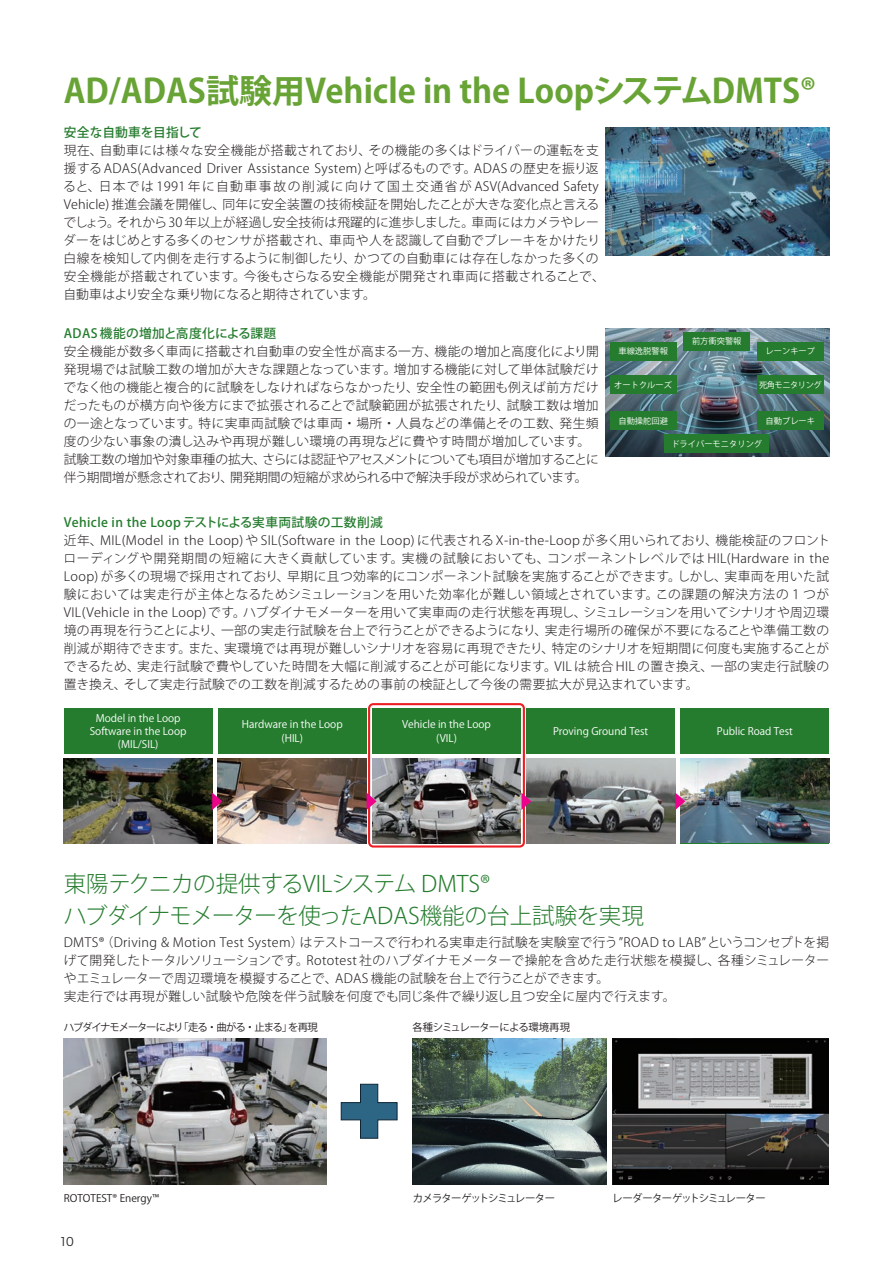
<style>
.page{position:relative;width:893px;height:1263px;background:#fff}
.page>*{position:absolute;margin:0;border:0;box-sizing:border-box;transform-origin:0 0}
.t1{font:700 33px "Koz Go Pr 6 N";color:#68a335}
.t2{font:300 22.5px/31.5px "Koz Go Pr 6 N";letter-spacing:-.02em;color:#257c2e}
.t3{font:300 12.75px/18px "Koz Go Pr 6 N";letter-spacing:.015em;color:#231f20}
.t4{font:500 12.75px "Koz Go Pr 6 N";letter-spacing:.03em;color:#257c2e}
.t5{font:500 12.75px "Koz Go Pr 6 N";letter-spacing:-.005em;color:#257c2e}
.t6{font:11.7px "Hira Kaku Std W3";color:#231f20}
.t7{font:10.35px/13.4px "Koz Go Pr 6 N";color:#fff;text-align:center}
.t8{font:10.35px "Koz Go Pr 6 N";letter-spacing:-.11em;color:#231f20}
.t9{font:10.35px "Koz Go Pr 6 N";color:#231f20}
.t10{font:10.35px "Koz Go Pr 6 N";letter-spacing:-.06em;color:#231f20}
.t11{font:10.35px "Koz Go Pr 6 N";letter-spacing:-.04em;color:#231f20}
.t12{font:10.35px "Koz Go Pr 6 N";letter-spacing:-.085em;color:#231f20}
.t13{font:8.25px "Koz Go Pr 6 N";color:#fff}
.t14{font:8.25px "Koz Go Pr 6 N";letter-spacing:-.06em;color:#fff}
</style>
<div class="page">
<img style="left:605px;top:128px;width:224px;height:128px">
<img style="left:605px;top:328px;width:224px;height:128px">
<div style="left:683px;top:332px;width:67px;height:18px;background:#257c2e"></div>
<div style="left:664px;top:434px;width:105px;height:19px;background:#257c2e"></div>
<div style="left:610px;top:342px;width:67px;height:18px;background:#257c2e"></div>
<div style="left:610px;top:411px;width:67px;height:19px;background:#257c2e"></div>
<div style="left:610px;top:375px;width:67px;height:19px;background:#257c2e"></div>
<div style="left:757px;top:342px;width:67px;height:18px;background:#257c2e"></div>
<div style="left:757px;top:411px;width:67px;height:19px;background:#257c2e"></div>
<div style="left:757px;top:375px;width:67px;height:19px;background:#257c2e"></div>
<div style="left:64px;top:708px;width:149px;height:46px;background:#257c2e"></div>
<img style="left:64px;top:759px;width:149px;height:85px">
<div style="left:218px;top:708px;width:149px;height:46px;background:#257c2e"></div>
<img style="left:218px;top:759px;width:149px;height:84px">
<div style="left:372px;top:708px;width:149px;height:46px;background:#257c2e"></div>
<img style="left:372px;top:759px;width:149px;height:84px">
<div style="left:526px;top:708px;width:149px;height:46px;background:#257c2e"></div>
<img style="left:526px;top:759px;width:149px;height:84px">
<div style="left:680px;top:708px;width:149px;height:46px;background:#257c2e"></div>
<img style="left:680px;top:759px;width:149px;height:83px">
<div style="left:368px;top:703px;width:157px;height:144px;border:2px solid #ee1d23;border-radius:4px"></div>
<svg style="left:212px;top:793px;width:10px;height:17px"></svg>
<svg style="left:367px;top:793px;width:10px;height:17px"></svg>
<svg style="left:521px;top:793px;width:10px;height:17px"></svg>
<svg style="left:675px;top:793px;width:10px;height:17px"></svg>
<img style="left:64px;top:1038px;width:263px;height:146px">
<img style="left:413px;top:1038px;width:194px;height:146px">
<img style="left:612px;top:1038px;width:216px;height:146px">
<svg style="left:341px;top:1084px;width:57px;height:55px"></svg>
<h1 class="t1" style="left:64px;top:72px;width:754px">AD/ADAS試験用Vehicle in the LoopシステムDMTS®</h1>
<p class="t5" style="left:64px;top:125px;width:139px">安全な自動車を目指して</p>
<p class="t3" style="left:63px;top:142px;width:543px">現在、自動車には様々な安全機能が搭載されており、その機能の多くはドライバーの運転を支援する ADAS(Advanced Driver Assistance System)と呼ばるものです。ADAS の歴史を振り返ると、日本では 1991 年に自動車事故の削減に向けて国土交通省が ASV(Advanced Safety Vehicle) 推進会議を開催し、同年に安全装置の技術検証を開始したことが大きな変化点と言えるでしょう。それから30 年以上が経過し安全技術は飛躍的に進歩しました。車両にはカメラやレーダーをはじめとする多くのセンサが搭載され、車両や人を認識して自動でブレーキをかけたり白線を検知して内側を走行するように制御したり、かつての自動車には存在しなかった多くの安全機能が搭載されています。今後もさらなる安全機能が開発され車両に搭載されることで、自動車はより安全な乗り物になると期待されています。</p>
<p class="t4" style="left:64px;top:326px;width:214px">ADAS 機能の増加と高度化による課題</p>
<p class="t3" style="left:63px;top:342px;width:537px">安全機能が数多く車両に搭載され自動車の安全性が高まる一方、機能の増加と高度化により開発現場では試験工数の増加が大きな課題となっています。増加する機能に対して単体試験だけでなく他の機能と複合的に試験をしなければならなかったり、安全性の範囲も例えば前方だけだったものが横方向や後方にまで拡張されることで試験範囲が拡張されたり、試験工数は増加の一途となっています。特に実車両試験では車両・場所・人員などの準備とその工数、発生頻度の少ない事象の潰し込みや再現が難しい環境の再現などに費やす時間が増加しています。試験工数の増加や対象車種の拡大、さらには認証やアセスメントについても項目が増加することに伴う期間増が懸念されており、開発期間の短縮が求められる中で解決手段が求められています。</p>
<p class="t4" style="left:64px;top:515px;width:321px">Vehicle in the Loopテストによる実車両試験の工数削減</p>
<p class="t3" style="left:63px;top:531px;width:768px;text-align:justify">近年、MIL(Model in the Loop) や SIL(Software in the Loop) に代表される X-in-the-Loop が多く用いられており、機能検証のフロントローディングや開発期間の短縮に大きく貢献しています。実機の試験においても、コンポーネントレベルでは HIL(Hardware in the Loop) が多くの現場で採用されており、早期に且つ効率的にコンポーネント試験を実施することができます。しかし、実車両を用いた試験においては実走行が主体となるためシミュレーションを用いた効率化が難しい領域とされています。この課題の解決方法の１つがVIL(Vehicle in the Loop) です。ハブダイナモメーターを用いて実車両の走行状態を再現し、シミュレーションを用いてシナリオや周辺環境の再現を行うことにより、一部の実走行試験を台上で行うことができるようになり、実走行場所の確保が不要になることや準備工数の削減が期待できます。また、実環境では再現が難しいシナリオを容易に再現できたり、特定のシナリオを短期間に何度も実施することができるため、実走行試験で費やしていた時間を大幅に削減することが可能になります。VIL は統合 HIL の置き換え、一部の実走行試験の置き換え、そして実走行試験での工数を削減するための事前の検証として今後の需要拡大が見込まれています。</p>
<p class="t13" style="left:692px;top:336px;width:51px">前方衝突警報</p>
<p class="t13" style="left:766px;top:346px;width:51px">レーンキープ</p>
<p class="t13" style="left:618px;top:346px;width:51px">車線逸脱警報</p>
<p class="t14" style="left:759px;top:380px;width:64px">死角モニタリング</p>
<p class="t13" style="left:614px;top:380px;width:59px">オートクルーズ</p>
<p class="t13" style="left:766px;top:416px;width:51px">自動ブレーキ</p>
<p class="t13" style="left:618px;top:416px;width:51px">自動操舵回避</p>
<p class="t13" style="left:671px;top:439px;width:92px">ドライバーモニタリング</p>
<p class="t7" style="left:90px;top:711px;width:98px">Model in the Loop<br>Software in the Loop (MIL/SIL)</p>
<p class="t7" style="left:242px;top:718px;width:102px">Hardware in the Loop (HIL)</p>
<p class="t7" style="left:402px;top:718px;width:90px">Vehicle in the Loop (VIL)</p>
<p class="t7" style="left:553px;top:725px;width:97px">Proving Ground Test</p>
<p class="t7" style="left:717px;top:725px;width:78px">Public Road Test</p>
<h2 class="t2" style="left:64px;top:869px;width:582px">東陽テクニカの提供するVILシステム DMTS®<br>ハブダイナモメーターを使ったADAS機能の台上試験を実現</h2>
<p class="t3" style="left:64px;top:933px;width:767px">DMTS®（Driving &amp; Motion Test System）はテストコースで行われる実車走行試験を実験室で行う”ROAD to LAB”というコンセプトを掲げて開発したトータルソリューションです。Rototest 社のハブダイナモメーターで操舵を含めた走行状態を模擬し、各種シミュレーターやエミュレーターで周辺環境を模擬することで、ADAS 機能の試験を台上で行うことができます。<br>実走行では再現が難しい試験や危険を伴う試験を何度でも同じ条件で繰り返し且つ安全に屋内で行えます。</p>
<p class="t8" style="left:64px;top:1022px;width:256px">ハブダイナモメーターにより「走る・曲がる・止まる」を再現</p>
<p class="t11" style="left:412px;top:1022px;width:159px">各種シミュレーターによる環境再現</p>
<p class="t9" style="left:64px;top:1192px;width:97px">ROTOTEST® Energy™</p>
<p class="t12" style="left:413px;top:1192px;width:144px">カメラターゲットシミュレーター</p>
<p class="t10" style="left:612px;top:1192px;width:155px">レーダーターゲットシミュレーター</p>
<p class="t6" style="left:60px;top:1232px;width:16px">10</p>
</div>
